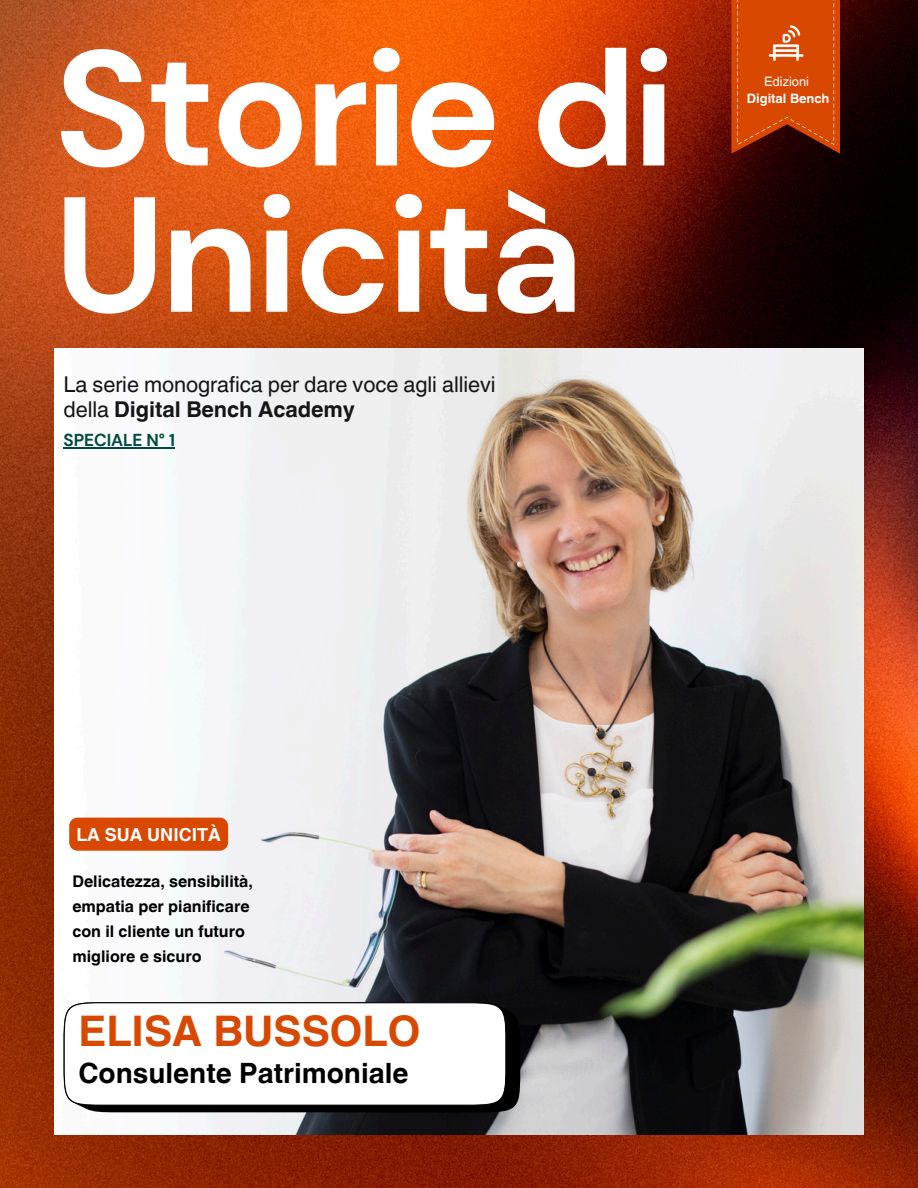
<style>
.page{position:relative;width:918px;height:1188px;background:#fff}
.page>*{position:absolute;margin:0;border:0;box-sizing:border-box;transform-origin:0 0}
.t1{font:700 163.5px/146.2px "DM Sans";letter-spacing:-.03em;color:#fff}
.t2{font:700 42.15px "Helvetica World";color:#d94800}
.t3{font:700 27.9px "Helvetica World";color:#000}
.t4{font:21.75px/24.8px "Helvetica World";letter-spacing:-.005em;color:#151515}
.t5{font:700 18px "Helvetica World";color:#fff}
.t6{font:700 17.25px "DM Sans";letter-spacing:-.005em;color:#004a40}
.t7{font:700 16.05px/24.8px "Helvetica World";color:#000}
.t8{font:700 12.9px "Helvetica World";color:#fff}
.t9{font:12.9px "Helvetica World";color:#fff}
.s1{font-weight:700}
</style>
<div class="page">
<img style="left:0;top:0;width:918px;height:1188px">
<img style="left:54px;top:349px;width:810px;height:785px">
<svg style="left:731px;top:0;width:109px;height:154px;background:#c34103"></svg>
<img style="left:756px;top:14px;width:60px;height:61px">
<svg style="left:64px;top:1002px;width:456px;height:110px;fill:#000"></svg>
<div style="left:64px;top:1003px;width:442px;height:102px;background:#fff;border-radius:38px"></div>
<div style="left:64px;top:1002px;width:442px;height:104px;border:1px solid #000;border-radius:38px"></div>
<div style="left:69px;top:818px;width:159px;height:33px;background:#d94800"></div>
<hr style="left:64px;top:447px;width:111px;height:2px;background:#004a40">
<h4 class="t1" style="left:54px;top:37px;width:623px">Storie di<br>Unicità</h4>
<h1 class="t4" style="left:64px;top:372px;width:434px">La serie monografica per dare voce agli allievi della <span class="s1">Digital Bench Academy</span></h1>
<h3 class="t6" style="left:64px;top:429px;width:113px">SPECIALE N° 1</h3>
<p class="t9" style="left:764px;top:74px;width:47px">Edizioni</p>
<p class="t8" style="left:747px;top:88px;width:84px">Digital Bench</p>
<p class="t5" style="left:76px;top:820px;width:146px">LA SUA UNICITÀ</p>
<p class="t7" style="left:72px;top:868px;width:182px">Delicatezza, sensibilità, empatia per pianificare con il cliente un futuro migliore e sicuro</p>
<p class="t2" style="left:78px;top:997px;width:343px">ELISA BUSSOLO</p>
<p class="t3" style="left:78px;top:1051px;width:332px">Consulente Patrimoniale</p>
</div>
